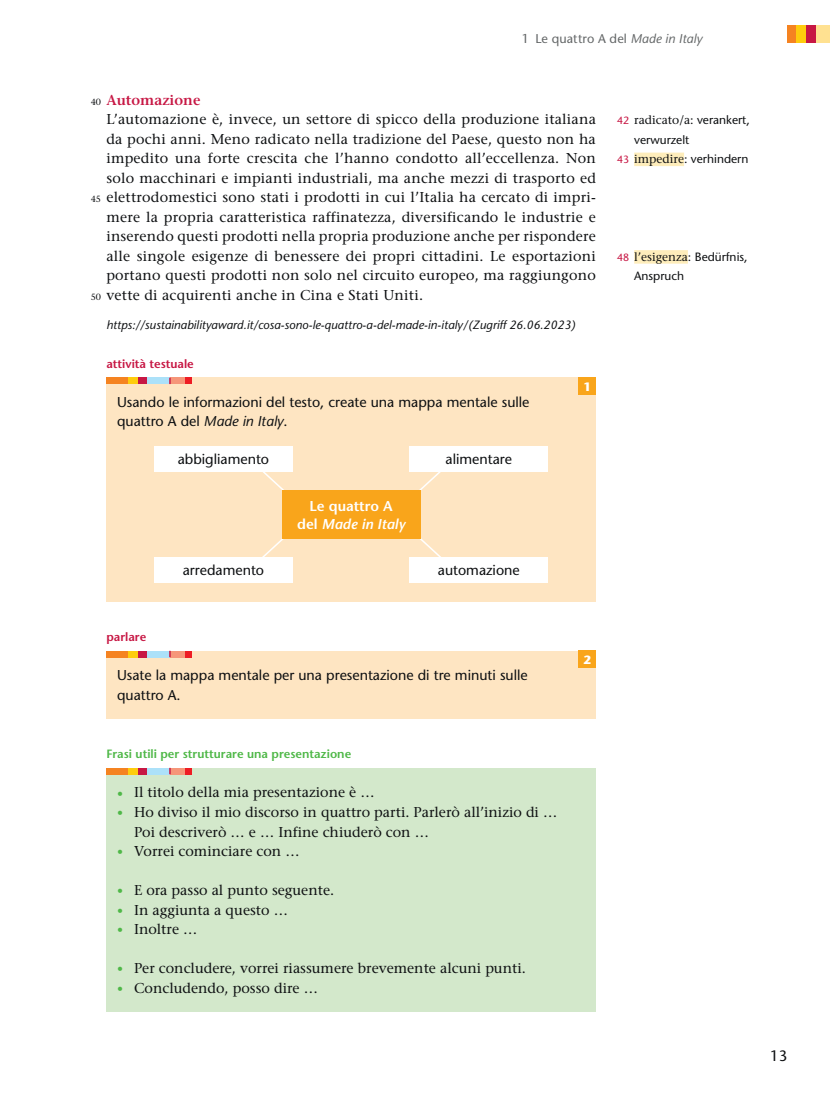
<style>
.page{position:relative;width:830px;height:1106px;background:#fff}
.page>*{position:absolute;margin:0;border:0;box-sizing:border-box;transform-origin:0 0}
.t1{font:500 15px "Stone Sans Std";color:#0d0f11}
.t2{font:500 14.25px/19.5px "Stone Serif Std";color:#0d0f11;text-align:justify}
.t3{font:500 14.25px/19.5px "Stone Sans Std";color:#0d0f11}
.t4{font:600 14.25px/18px "Stone Sans Std";color:#fff;text-align:center}
.t5{font:600 14.25px "Stone Serif Std";color:#c71744}
.t6{font:500 12.75px "Stone Sans Std";letter-spacing:.01em;color:#646768}
.t7{font:italic 500 12px "Stone Sans Std";color:#0d0f11}
.t8{font:500 12px "Stone Serif Std";color:#0d0f11}
.t9{font:600 12px "Stone Sans Std";color:#4fb848}
.t10{font:500 12px/19.5px "Stone Sans Std";color:#0d0f11}
.t11{font:600 12px "Stone Sans Std";color:#c71744}
.t12{font:700 12px "Stone Sans Std";color:#fff}
.t13{font:500 9px "Stone Serif Std";color:#0d0f11}
.s1{font-style:italic}
.s2{font-family:"Stone Sans Std";font-size:10.5px;color:#c71744}
.s3{font-family:"Stone Sans Std"}
.s4{font-size:10.5px;color:#c71744}
.s5{font-family:"Stone Serif Std"}
.s6{font-family:"Stone Sans Std";font-size:12px;color:#4fb848}
</style>
<div class="page">
<div style="left:106px;top:378px;width:489px;height:224px;background:#fee5c2"></div>
<div style="left:106px;top:651px;width:489px;height:67px;background:#fee5c2"></div>
<div style="left:106px;top:768px;width:489px;height:243px;background:#d3e8cb"></div>
<div style="left:634px;top:153px;width:49px;height:13px;background:#feedbb"></div>
<div style="left:634px;top:250px;width:53px;height:14px;background:#feedbb"></div>
<div style="left:578px;top:378px;width:17px;height:17px;background:#f9a51b"></div>
<div style="left:106px;top:378px;width:22px;height:6px;background:#f58321"></div>
<div style="left:128px;top:378px;width:10px;height:6px;background:#fecc0d"></div>
<div style="left:138px;top:378px;width:9px;height:6px;background:#c71744"></div>
<div style="left:147px;top:378px;width:23px;height:6px;background:#ace1f9"></div>
<div style="left:170px;top:378px;width:15px;height:6px;background:#f69679"></div>
<svg style="left:185px;top:378px;width:6px;height:6px"></svg>
<svg style="left:169px;top:378px;width:2px;height:6px"></svg>
<svg style="left:260px;top:469px;width:33px;height:21px"></svg>
<svg style="left:409px;top:471px;width:33px;height:32px"></svg>
<svg style="left:262px;top:538px;width:35px;height:21px"></svg>
<svg style="left:406px;top:525px;width:35px;height:32px"></svg>
<div style="left:282px;top:490px;width:138px;height:48px;background:#f9a51b"></div>
<div style="left:154px;top:446px;width:138px;height:25px;background:#fff"></div>
<div style="left:154px;top:557px;width:138px;height:25px;background:#fff"></div>
<div style="left:409px;top:446px;width:138px;height:25px;background:#fff"></div>
<div style="left:409px;top:557px;width:138px;height:25px;background:#fff"></div>
<div style="left:578px;top:651px;width:17px;height:17px;background:#f9a51b"></div>
<div style="left:106px;top:651px;width:22px;height:6px;background:#f58321"></div>
<div style="left:128px;top:651px;width:10px;height:6px;background:#fecc0d"></div>
<div style="left:138px;top:651px;width:9px;height:6px;background:#c71744"></div>
<div style="left:147px;top:651px;width:23px;height:6px;background:#ace1f9"></div>
<div style="left:170px;top:651px;width:15px;height:6px;background:#f69679"></div>
<svg style="left:185px;top:651px;width:6px;height:6px"></svg>
<svg style="left:169px;top:651px;width:2px;height:6px"></svg>
<div style="left:106px;top:768px;width:22px;height:6px;background:#f58321"></div>
<div style="left:128px;top:768px;width:10px;height:6px;background:#fecc0d"></div>
<div style="left:138px;top:768px;width:9px;height:6px;background:#c71744"></div>
<div style="left:147px;top:768px;width:23px;height:6px;background:#ace1f9"></div>
<div style="left:170px;top:768px;width:15px;height:6px;background:#f69679"></div>
<svg style="left:185px;top:768px;width:6px;height:6px"></svg>
<svg style="left:169px;top:768px;width:2px;height:6px"></svg>
<div style="left:787px;top:26px;width:8px;height:17px;background:#f58321"></div>
<div style="left:795px;top:26px;width:11px;height:17px;background:#fecc0d"></div>
<div style="left:806px;top:26px;width:9px;height:17px;background:#c71744"></div>
<div style="left:815px;top:26px;width:14px;height:17px;background:#ffe191"></div>
<p class="t6" style="left:521px;top:30px;width:182px">1 Le quattro A del <span class="s1">Made in Italy</span></p>
<p class="t5" style="left:106px;top:91px;width:95px">Automazione</p>
<p class="t2" style="left:106px;top:109px;width:491px">L’automazione è, invece, un settore di spicco della produzione italiana da pochi anni. Meno radicato nella tradizione del Paese, questo non ha impedito una forte crescita che l’hanno condotto all’eccellenza. Non solo macchinari e impianti industriali, ma anche mezzi di trasporto ed elettrodomestici sono stati i prodotti in cui l’Italia ha cercato di impri&shy;mere la propria caratteristica raffinatezza, diversificando le industrie e inserendo questi prodotti nella propria produzione anche per rispondere alle singole esigenze di benessere dei propri cittadini. Le esportazioni portano questi prodotti non solo nel circuito europeo, ma raggiungono vette di acquirenti anche in Cina e Stati Uniti.</p>
<p class="t7" style="left:106px;top:317px;width:470px">https://sustainabilityaward.it/cosa-sono-le-quattro-a-del-made-in-italy/(Zugriff 26.06.2023)</p>
<p class="t11" style="left:106px;top:356px;width:89px">attività testuale</p>
<p class="t3" style="left:117px;top:392px;width:414px">Usando le informazioni del testo, create una mappa mentale sulle quattro A del <span class="s1">Made in Italy</span>.</p>
<p class="t13" style="left:91px;top:96px;width:12px">40</p>
<p class="t13" style="left:91px;top:194px;width:12px">45</p>
<p class="t13" style="left:91px;top:291px;width:12px">50</p>
<p class="t12" style="left:583px;top:379px;width:9px">1</p>
<p class="t3" style="left:178px;top:449px;width:93px">abbigliamento</p>
<p class="t3" style="left:183px;top:560px;width:83px">arredamento</p>
<p class="t4" style="left:297px;top:496px;width:109px">Le quattro A<br>del <span class="s1">Made in Italy</span></p>
<p class="t3" style="left:445px;top:449px;width:68px">alimentare</p>
<p class="t3" style="left:437px;top:560px;width:83px">automazione</p>
<p class="t8" style="left:617px;top:113px;width:134px"><span class="s2">42</span> radicato/a: <span class="s3">verankert,</span></p>
<p class="t10" style="left:617px;top:130px;width:133px;text-indent:17px">verwurzelt<br><span class="s4">43</span> <span class="s5">impedire:</span> verhindern</p>
<p class="t8" style="left:617px;top:249px;width:132px"><span class="s2">48</span> l’esigenza: <span class="s3">Bedürfnis,</span></p>
<p class="t10" style="left:634px;top:266px;width:52px">Anspruch</p>
<p class="t11" style="left:106px;top:629px;width:41px">parlare</p>
<p class="t3" style="left:117px;top:665px;width:412px">Usate la mappa mentale per una presentazione di tre minuti sulle quattro A.</p>
<p class="t9" style="left:106px;top:746px;width:246px">Frasi utili per strutturare una presentazione</p>
<p class="t2" style="left:117px;top:782px;width:259px"><span class="s6">•</span> Il titolo della mia presentazione è …</p>
<p class="t2" style="left:134px;top:802px;width:424px;text-indent:-17px"><span class="s6">•</span> Ho diviso il mio discorso in quattro parti. Parlerò all’inizio di …<br>Poi descriverò … e … Infine chiuderò con …</p>
<p class="t2" style="left:117px;top:841px;width:184px"><span class="s6">•</span> Vorrei cominciare con …</p>
<p class="t2" style="left:117px;top:880px;width:218px"><span class="s6">•</span> E ora passo al punto seguente.</p>
<p class="t2" style="left:117px;top:899px;width:172px"><span class="s6">•</span> In aggiunta a questo …</p>
<p class="t2" style="left:117px;top:919px;width:82px"><span class="s6">•</span> Inoltre …</p>
<p class="t2" style="left:117px;top:958px;width:410px"><span class="s6">•</span> Per concludere, vorrei riassumere brevemente alcuni punti.</p>
<p class="t2" style="left:117px;top:977px;width:202px"><span class="s6">•</span> Concludendo, posso dire …</p>
<p class="t12" style="left:583px;top:652px;width:9px">2</p>
<p class="t1" style="left:769px;top:1047px;width:19px">13</p>
</div>
